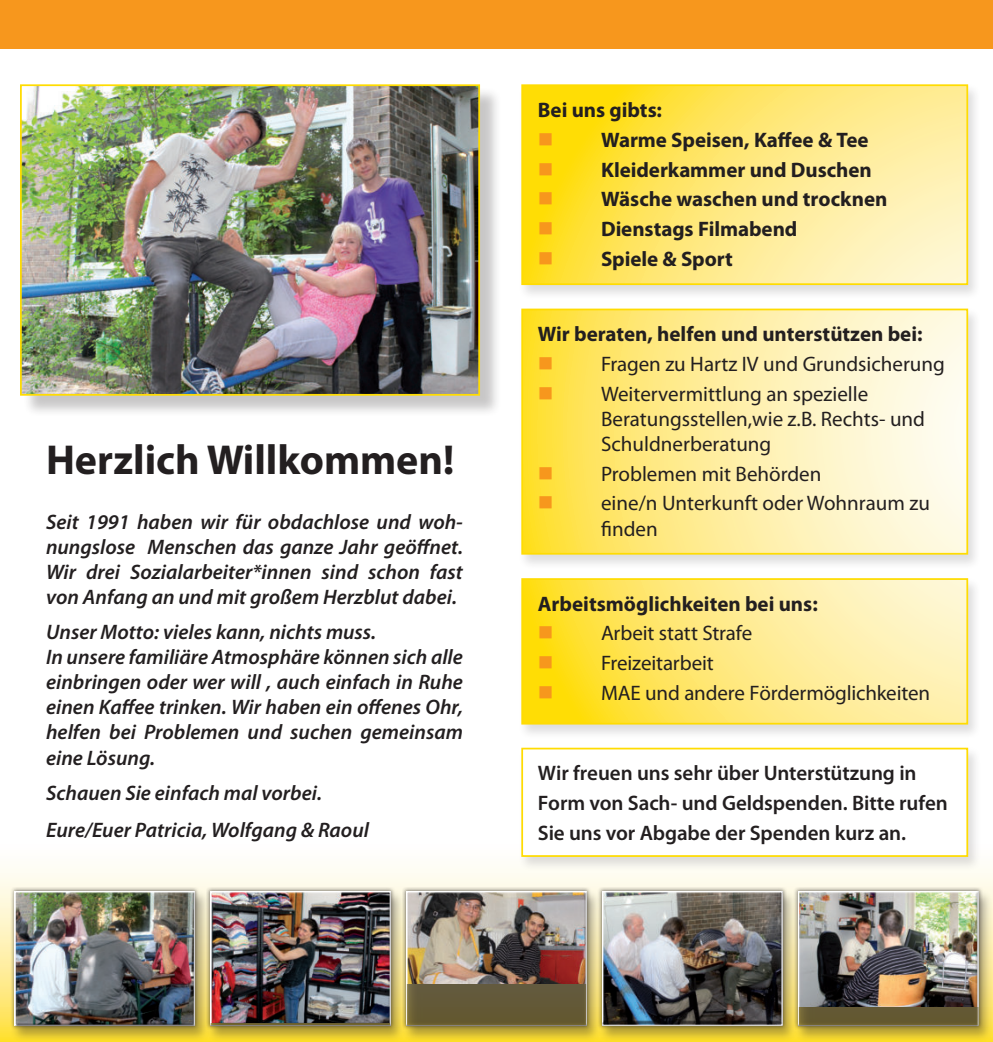
<style>
.page{position:relative;width:993px;height:1042px;background:#fff}
.page>*{position:absolute;margin:0;border:0;box-sizing:border-box;transform-origin:0 0}
.t1{font:700 42px "Myriad Pro";color:#231f20}
.t2{font:italic 600 21px/25px "Myriad Pro";color:#231f20}
.t3{font:21px/25.2px "Myriad Pro";color:#231f20}
.t4{font:700 21px "Myriad Pro";color:#231f20}
.t5{font:600 21px/29.8px "Myriad Pro";letter-spacing:-.005em;color:#231f20}
.s1{color:#f7971d}
</style>
<div class="page">
<div style="left:0;top:839px;width:992px;height:203px;background:#fefdf3"></div>
<div style="left:517px;top:83px;width:463px;height:216px;background:#231f20;opacity:.15"></div>
<svg style="left:524px;top:87px;width:440px;height:195px;background:#fee872"></svg>
<div style="left:521px;top:84px;width:446px;height:201px;border:2px solid #ffdc01"></div>
<div style="left:7px;top:886px;width:201px;height:155px;background:#231f20;opacity:.35"></div>
<div style="left:10px;top:887px;width:189px;height:143px;background:#231f20;opacity:.55"></div>
<img style="left:11px;top:890px;width:186px;height:138px">
<div style="left:398px;top:886px;width:201px;height:155px;background:#231f20;opacity:.35"></div>
<div style="left:402px;top:887px;width:189px;height:143px;background:#231f20;opacity:.55"></div>
<img style="left:404px;top:890px;width:184px;height:137px">
<div style="left:594px;top:886px;width:201px;height:155px;background:#231f20;opacity:.35"></div>
<div style="left:597px;top:887px;width:189px;height:143px;background:#231f20;opacity:.55"></div>
<img style="left:598px;top:890px;width:186px;height:137px">
<div style="left:23px;top:87px;width:478px;height:330px;background:#231f20;opacity:.25"></div>
<img style="left:23px;top:87px;width:454px;height:306px">
<div style="left:20px;top:84px;width:460px;height:312px;border:2px solid #ffdc01"></div>
<div style="left:203px;top:886px;width:201px;height:155px;background:#231f20;opacity:.35"></div>
<div style="left:206px;top:887px;width:189px;height:143px;background:#231f20;opacity:.55"></div>
<img style="left:207px;top:890px;width:185px;height:137px">
<div style="left:790px;top:886px;width:201px;height:155px;background:#231f20;opacity:.35"></div>
<div style="left:793px;top:887px;width:189px;height:143px;background:#231f20;opacity:.55"></div>
<img style="left:794px;top:890px;width:185px;height:137px">
<div style="left:517px;top:307px;width:463px;height:262px;background:#231f20;opacity:.15"></div>
<svg style="left:524px;top:312px;width:440px;height:239px;background:#feee9f"></svg>
<div style="left:521px;top:309px;width:446px;height:245px;border:2px solid #ffdc01"></div>
<div style="left:517px;top:576px;width:463px;height:163px;background:#231f20;opacity:.15"></div>
<svg style="left:524px;top:581px;width:440px;height:140px;background:#fee97c"></svg>
<div style="left:521px;top:578px;width:446px;height:146px;border:2px solid #ffdc01"></div>
<div style="left:517px;top:746px;width:463px;height:125px;background:#231f20;opacity:.15"></div>
<div style="left:522px;top:748px;width:444px;height:108px;background:#fff"></div>
<div style="left:521px;top:748px;width:446px;height:109px;border:2px solid #ffdc01"></div>
<div style="left:0;top:0;width:992px;height:48px;background:#f7971d"></div>
<svg style="left:553px;top:206px;width:21px;height:1px"></svg>
<svg style="left:553px;top:236px;width:21px;height:1px"></svg>
<svg style="left:553px;top:266px;width:21px;height:1px"></svg>
<svg style="left:553px;top:371px;width:42px;height:1px"></svg>
<svg style="left:553px;top:640px;width:21px;height:1px"></svg>
<svg style="left:553px;top:670px;width:21px;height:1px"></svg>
<svg style="left:553px;top:700px;width:21px;height:1px"></svg>
<h1 class="t1" style="left:46px;top:438px;width:409px">Herzlich Willkommen!</h1>
<p class="t2" style="left:46px;top:511px;width:418px;text-align:justify">Seit 1991 haben wir für obdachlose und woh&shy;nungslose Menschen das ganze Jahr geöffnet.<br>Wir drei Sozialarbeiter*innen sind schon fast von Anfang an und mit großem Herzblut dabei.</p>
<p class="t2" style="left:46px;top:621px;width:418px">Unser Motto: vieles kann, nichts muss.<br>In unsere familiäre Atmosphäre können sich alle einbringen oder wer will , auch einfach in Ruhe einen Kaffee trinken. Wir haben ein offenes Ohr, helfen bei Problemen und suchen gemeinsam eine Lösung.</p>
<p class="t2" style="left:46px;top:775px;width:324px;line-height:37.8px">Schauen Sie einfach mal vorbei.<br>Eure/Euer Patricia, Wolfgang &amp; Raoul</p>
<p class="t4" style="left:538px;top:99px;width:126px">Bei uns gibts:</p>
<p class="t4" style="left:538px;top:129px;width:332px"><span class="s1">■</span> Warme Speisen, Kaffee &amp; Tee</p>
<p class="t4" style="left:538px;top:159px;width:335px"><span class="s1">■</span> Kleiderkammer und Duschen</p>
<p class="t4" style="left:538px;top:189px;width:351px"><span class="s1">■</span> Wäsche waschen und trocknen</p>
<p class="t4" style="left:538px;top:218px;width:261px"><span class="s1">■</span> Dienstags Filmabend</p>
<p class="t4" style="left:538px;top:248px;width:196px"><span class="s1">■</span> Spiele &amp; Sport</p>
<p class="t4" style="left:538px;top:323px;width:386px">Wir beraten, helfen und unterstützen bei:</p>
<p class="t3" style="left:538px;top:353px;width:408px"><span class="s1">■</span> Fragen zu Hartz IV und Grundsicherung</p>
<p class="t3" style="left:600px;top:382px;width:325px;text-indent:-63px"><span class="s1">■</span> Weitervermittlung an spezielle<br>Beratungsstellen,wie z.B. Rechts- und<br>Schuldnerberatung</p>
<p class="t3" style="left:538px;top:463px;width:285px"><span class="s1">■</span> Problemen mit Behörden</p>
<p class="t3" style="left:600px;top:492px;width:330px;text-indent:-63px"><span class="s1">■</span> eine/n Unterkunft oder Wohnraum zu finden</p>
<p class="t4" style="left:538px;top:593px;width:281px">Arbeitsmöglichkeiten bei uns:</p>
<p class="t3" style="left:538px;top:622px;width:216px"><span class="s1">■</span> Arbeit statt Strafe</p>
<p class="t3" style="left:538px;top:652px;width:177px"><span class="s1">■</span> Freizeitarbeit</p>
<p class="t3" style="left:538px;top:682px;width:393px"><span class="s1">■</span> MAE und andere Fördermöglichkeiten</p>
<p class="t5" style="left:538px;top:760px;width:411px">Wir freuen uns sehr über Unterstützung in<br>Form von Sach- und Geldspenden. Bitte rufen<br>Sie uns vor Abgabe der Spenden kurz an.</p>
</div>
